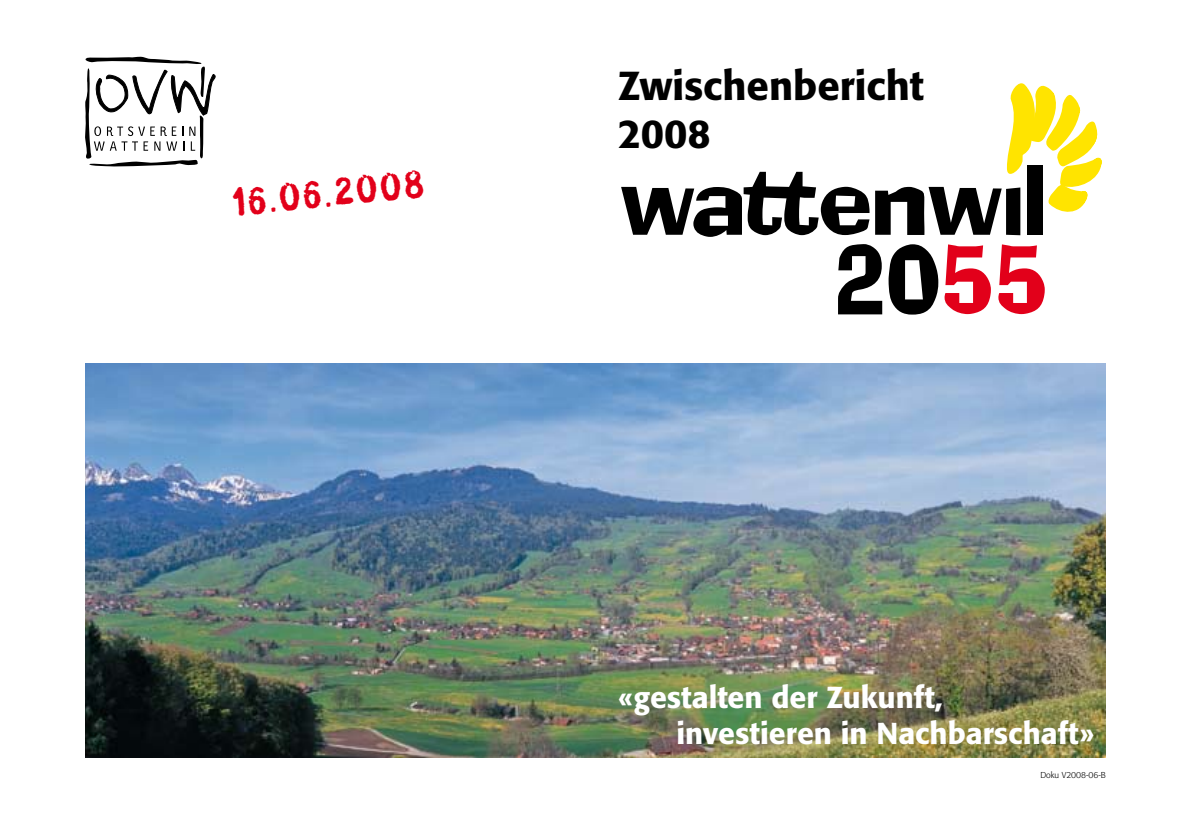
<style>
.page{position:relative;width:1191px;height:840px;background:#fff}
.page>*{position:absolute;margin:0;border:0;box-sizing:border-box;transform-origin:0 0}
.t1{font:500 40px/48px "Formata";color:#000}
.t2{font:36px "Stamp Gothic";color:#e2001a}
.t3{font:500 30px/36px "Formata";color:#fff}
.t4{font:300 8.6px "Formata";color:#000}
</style>
<div class="page">
<svg style="left:621px;top:172px;width:248px;height:65px"></svg>
<svg style="left:875px;top:83px;width:227px;height:152px"></svg>
<div style="left:1027px;top:165px;width:16px;height:70px;background:#000"></div>
<svg style="left:838px;top:244px;width:44px;height:70px"></svg>
<svg style="left:888px;top:244px;width:50px;height:70px"></svg>
<svg style="left:944px;top:244px;width:47px;height:70px"></svg>
<svg style="left:998px;top:244px;width:46px;height:70px"></svg>
<img style="left:85px;top:363px;width:1021px;height:394px">
<svg style="left:85px;top:57px;width:130px;height:109px"></svg>
<p class="t2" style="left:229px;top:180px;width:196px;rotate:-6deg">16.06.2008</p>
<h1 class="t1" style="left:618px;top:61px;width:307px">Zwischenbericht<br>2008</h1>
<p class="t3" style="left:676px;top:678px;width:420px;text-indent:-58px">«gestalten der Zukunft, investieren in Nachbarschaft»</p>
<p class="t4" style="left:1040px;top:769px;width:67px">Doku V2008-06-B</p>
</div>
